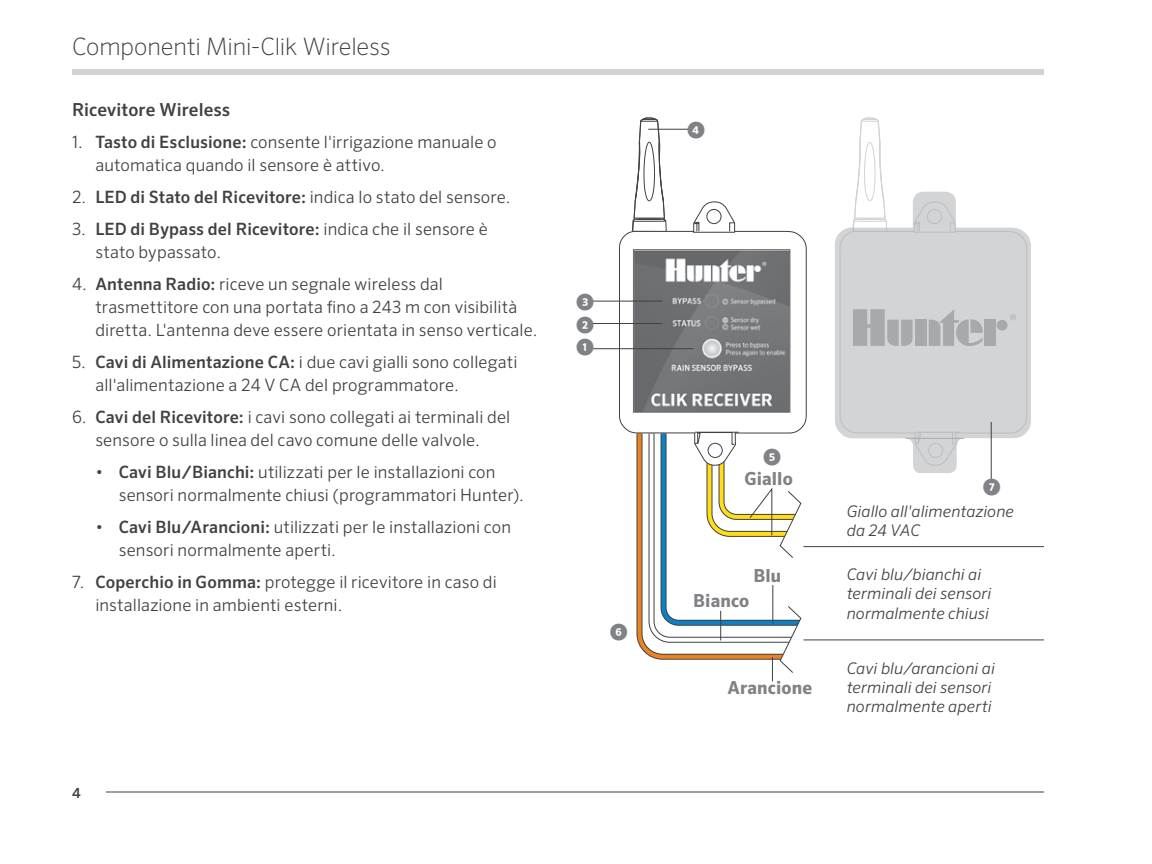
<style>
.page{position:relative;width:1152px;height:864px;background:#fff}
.page>*{position:absolute;margin:0;border:0;box-sizing:border-box;transform-origin:0 0}
.t1{font:200 24px "Sero Pro";letter-spacing:-.01em;color:#414042}
.t2{font:700 18px "Sero Pro";letter-spacing:.005em;color:#808285}
.t3{font:500 18px "Sero Pro";letter-spacing:.005em;color:#414042}
.t4{font:300 17px/23px "Sero Pro";letter-spacing:.01em;color:#414042}
.t5{font:italic 300 16px/19.2px "Sero Pro";letter-spacing:.005em;color:#414042}
.t6{font:500 14px "Sero Pro";color:#414042}
.s1{font-weight:500}
</style>
<div class="page">
<div style="left:72px;top:69px;width:972px;height:6px;background:#d1d3d4"></div>
<hr style="left:72px;top:792px;width:972px;height:1px;background:#414042">
<div style="left:72px;top:776px;width:33px;height:33px;background:#fff"></div>
<svg style="left:634px;top:117px;width:33px;height:84px"></svg>
<svg style="left:618px;top:201px;width:189px;height:233px"></svg>
<hr style="left:693px;top:232px;width:42px;height:1px;background:#414042">
<svg style="left:729px;top:222px;width:6px;height:10px"></svg>
<svg style="left:693px;top:221px;width:7px;height:11px"></svg>
<div style="left:706px;top:209px;width:16px;height:15px;border:1px solid #414042;border-radius:50%"></div>
<svg style="left:856px;top:117px;width:27px;height:75px"></svg>
<svg style="left:835px;top:192px;width:196px;height:281px;fill:#d3d4d5"></svg>
<svg style="left:1010px;top:314px;width:6px;height:6px"></svg>
<div style="left:915px;top:320px;width:11px;height:26px;background:#a7a9ac"></div>
<div style="left:997px;top:320px;width:11px;height:11px;background:#a7a9ac;border-radius:50%"></div>
<div style="left:984px;top:320px;width:12px;height:26px;background:#a7a9ac"></div>
<svg style="left:929px;top:309px;width:54px;height:37px;background:#babcbe"></svg>
<svg style="left:853px;top:309px;width:60px;height:37px;background:#b2b4b6"></svg>
<img style="left:626px;top:246px;width:170px;height:170px">
<hr style="left:991px;top:422px;width:1px;height:57px;background:#414042">
<hr style="left:804px;top:546px;width:240px;height:1px;background:#414042">
<hr style="left:804px;top:639px;width:240px;height:1px;background:#414042">
<hr style="left:592px;top:301px;width:70px;height:1px;background:#414042">
<hr style="left:648px;top:129px;width:40px;height:1px;background:#414042">
<hr style="left:592px;top:323px;width:70px;height:1px;background:#414042">
<hr style="left:592px;top:348px;width:102px;height:1px;background:#414042">
<svg style="left:635px;top:428px;width:171px;height:253px"></svg>
<h1 class="t1" style="left:72px;top:32px;width:320px">Componenti Mini-Clik Wireless</h1>
<p class="t3" style="left:72px;top:99px;width:160px">Ricevitore Wireless</p>
<p class="t4" style="left:95px;top:131px;width:403px;text-indent:-23px">1. <span class="s1">Tasto di Esclusione:</span> consente l'irrigazione manuale o automatica quando il sensore è attivo.</p>
<p class="t4" style="left:72px;top:186px;width:440px">2. <span class="s1">LED di Stato del Ricevitore:</span> indica lo stato del sensore.</p>
<p class="t4" style="left:95px;top:218px;width:394px;text-indent:-23px">3. <span class="s1">LED di Bypass del Ricevitore:</span> indica che il sensore è stato bypassato.</p>
<p class="t4" style="left:95px;top:273px;width:444px;text-indent:-23px">4. <span class="s1">Antenna Radio:</span> riceve un segnale wireless dal trasmettitore con una portata fino a 243 m con visibilità diretta. L'antenna deve essere orientata in senso verticale.</p>
<p class="t4" style="left:95px;top:351px;width:424px;text-indent:-23px">5. <span class="s1">Cavi di Alimentazione CA:</span> i due cavi gialli sono collegati all'alimentazione a 24 V CA del programmatore.</p>
<p class="t4" style="left:72px;top:406px;width:440px;text-align:center">6. <span class="s1">Cavi del Ricevitore:</span> i cavi sono collegati ai terminali del sensore o sulla linea del cavo comune delle valvole.</p>
<p class="t4" style="left:119px;top:461px;width:407px;text-indent:-23px">• <span class="s1">Cavi Blu/Bianchi:</span> utilizzati per le installazioni con sensori normalmente chiusi (programmatori Hunter).</p>
<p class="t4" style="left:119px;top:516px;width:394px;text-indent:-23px">• <span class="s1">Cavi Blu/Arancioni:</span> utilizzati per le installazioni con sensori normalmente aperti.</p>
<p class="t4" style="left:95px;top:571px;width:403px;text-indent:-23px">7. <span class="s1">Coperchio in Gomma:</span> protegge il ricevitore in caso di installazione in ambienti esterni.</p>
<p class="t2" style="left:576px;top:290px;width:19px">➌</p>
<p class="t2" style="left:576px;top:314px;width:19px">➋</p>
<p class="t2" style="left:576px;top:336px;width:19px">➊</p>
<p class="t2" style="left:610px;top:620px;width:19px">➏</p>
<p class="t6" style="left:72px;top:784px;width:10px">4</p>
<p class="t2" style="left:687px;top:118px;width:19px">➍</p>
<p class="t2" style="left:763px;top:445px;width:19px">➎</p>
<p class="t2" style="left:744px;top:468px;width:50px">Giallo</p>
<p class="t2" style="left:753px;top:564px;width:29px">Blu</p>
<p class="t2" style="left:693px;top:590px;width:58px">Bianco</p>
<p class="t2" style="left:728px;top:676px;width:86px">Arancione</p>
<p class="t2" style="left:983px;top:476px;width:19px">➐</p>
<p class="t5" style="left:847px;top:501px;width:169px">Giallo all'alimentazione da 24 VAC</p>
<p class="t5" style="left:847px;top:565px;width:146px">Cavi blu/bianchi ai terminali dei sensori normalmente chiusi</p>
<p class="t5" style="left:847px;top:658px;width:150px">Cavi blu/arancioni ai terminali dei sensori normalmente aperti</p>
</div>
